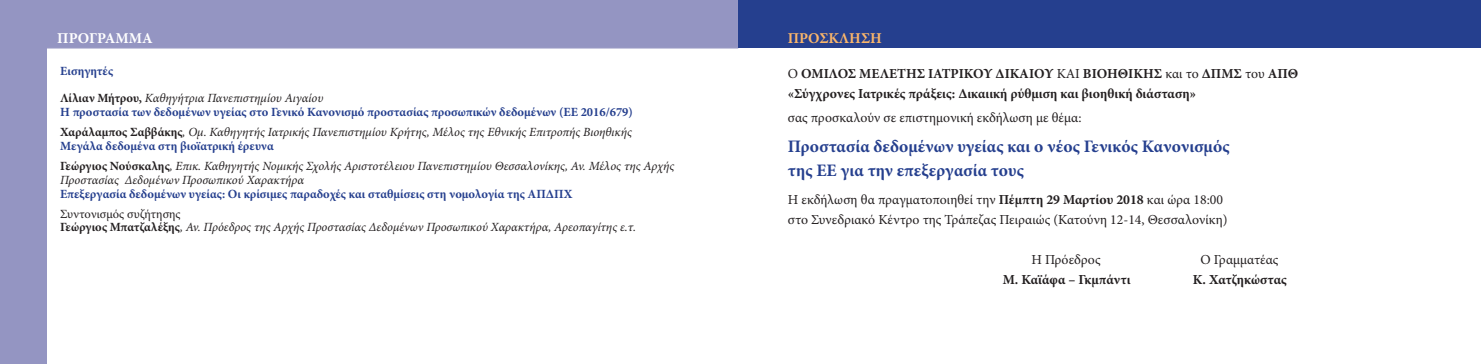
<style>
.page{position:relative;width:1481px;height:364px;background:#fff}
.page>*{position:absolute;margin:0;border:0;box-sizing:border-box;transform-origin:0 0}
.t1{font:700 17.5px/23.8px "Minion Pro";letter-spacing:.005em;color:#253f8e}
.t2{font:700 15px "Minion Pro";color:#fff}
.t3{font:700 15px "Minion Pro";color:#fbb66a}
.t4{font:13.75px/20px "Minion Pro";color:#231f20}
.t5{font:700 13.75px/20px "Minion Pro";color:#231f20}
.t6{font:italic 12.5px/13.8px "Minion Pro";color:#231f20}
.t7{font:700 12.5px/13.8px "Minion Pro";color:#253f8e}
.s1{font-weight:400}
.s2{font-weight:700}
.s3{color:#231f20}
.s4{font-weight:400;font-style:italic;color:#231f20}
.s5{font-weight:700;font-style:normal}
.s6{font-weight:700;font-style:normal;color:#253f8e}
.s7{font-style:normal}
</style>
<div class="page">
<div style="left:47px;top:0;width:691px;height:48px;background:#9495c2"></div>
<div style="left:738px;top:0;width:743px;height:48px;background:#253f8e"></div>
<div style="left:0;top:0;width:47px;height:363px;background:#9495c2"></div>
<p class="t2" style="left:57px;top:28px;width:97px">ΠΡΟΓΡΑΜΜΑ</p>
<p class="t3" style="left:788px;top:27px;width:96px">ΠΡΟΣΚΛΗΣΗ</p>
<p class="t5" style="left:788px;top:63px;width:512px"><span class="s1">Ο</span> ΟΜΙΛΟΣ ΜΕΛΕΤΗΣ ΙΑΤΡΙΚΟΥ ΔΙΚΑΙΟΥ <span class="s1">ΚΑΙ</span> ΒΙΟΗΘΙΚΗΣ <span class="s1">και το</span> ΔΠΜΣ <span class="s1">του</span> ΑΠΘ «Σύγχρονες Ιατρικές πράξεις: Δικαιική ρύθμιση και βιοηθική διάσταση»</p>
<p class="t4" style="left:788px;top:107px;width:295px">σας προσκαλούν σε επιστημονική εκδήλωση με θέμα:</p>
<h1 class="t1" style="left:788px;top:134px;width:443px">Προστασία δεδομένων υγείας και ο νέος Γενικός Κανονισμός της ΕΕ για την επεξεργασία τους</h1>
<p class="t4" style="left:788px;top:190px;width:441px">Η εκδήλωση θα πραγματοποιηθεί την <span class="s2">Πέμπτη 29 Μαρτίου 2018</span> και ώρα 18:00 στο Συνεδριακό Κέντρο της Τράπεζας Πειραιώς (Κατούνη 12-14, Θεσσαλονίκη)</p>
<p class="t4" style="left:1031px;top:250px;width:71px">Η Πρόεδρος</p>
<p class="t4" style="left:1200px;top:250px;width:79px">Ο Γραμματέας</p>
<p class="t5" style="left:1003px;top:269px;width:129px">Μ. Καϊάφα – Γκμπάντι</p>
<p class="t5" style="left:1193px;top:269px;width:95px">Κ. Χατζηκώστας</p>
<p class="t7" style="left:60px;top:64px;width:54px">Εισηγητές</p>
<p class="t7" style="left:60px;top:91px;width:574px"><span class="s3">Λίλιαν Μήτρου,</span> <span class="s4">Καθηγήτρια Πανεπιστημίου Αιγαίου<br></span>Η προστασία των δεδομένων υγείας στο Γενικό Κανονισμό προστασίας προσωπικών δεδομένων (ΕΕ 2016/679)</p>
<p class="t6" style="left:60px;top:125px;width:573px"><span class="s5">Χαράλαμπος Σαββάκης</span>, Ομ. Καθηγητής Ιατρικής Πανεπιστημίου Κρήτης, Μέλος της Εθνικής Επιτροπής Βιοηθικής<br><span class="s6">Μεγάλα δεδομένα στη βιοϊατρική έρευνα</span></p>
<p class="t6" style="left:60px;top:159px;width:616px"><span class="s5">Γεώργιος Νούσκαλης</span>, Επικ. Καθηγητής Νομικής Σχολής Αριστοτέλειου Πανεπιστημίου Θεσσαλονίκης, Αν. Μέλος της Αρχής<br>Προστασίας Δεδομένων Προσωπικού Χαρακτήρα</p>
<p class="t7" style="left:60px;top:186px;width:514px">Επεξεργασία δεδομένων υγείας: Οι κρίσιμες παραδοχές και σταθμίσεις στη νομολογία της ΑΠΔΠΧ</p>
<p class="t6" style="left:60px;top:206px;width:577px"><span class="s7">Συντονισμός συζήτησης<br></span><span class="s5">Γεώργιος Μπατζαλέξης</span>, Αν. Πρόεδρος της Αρχής Προστασίας Δεδομένων Προσωπικού Χαρακτήρα, Αρεοπαγίτης ε.τ.</p>
</div>
